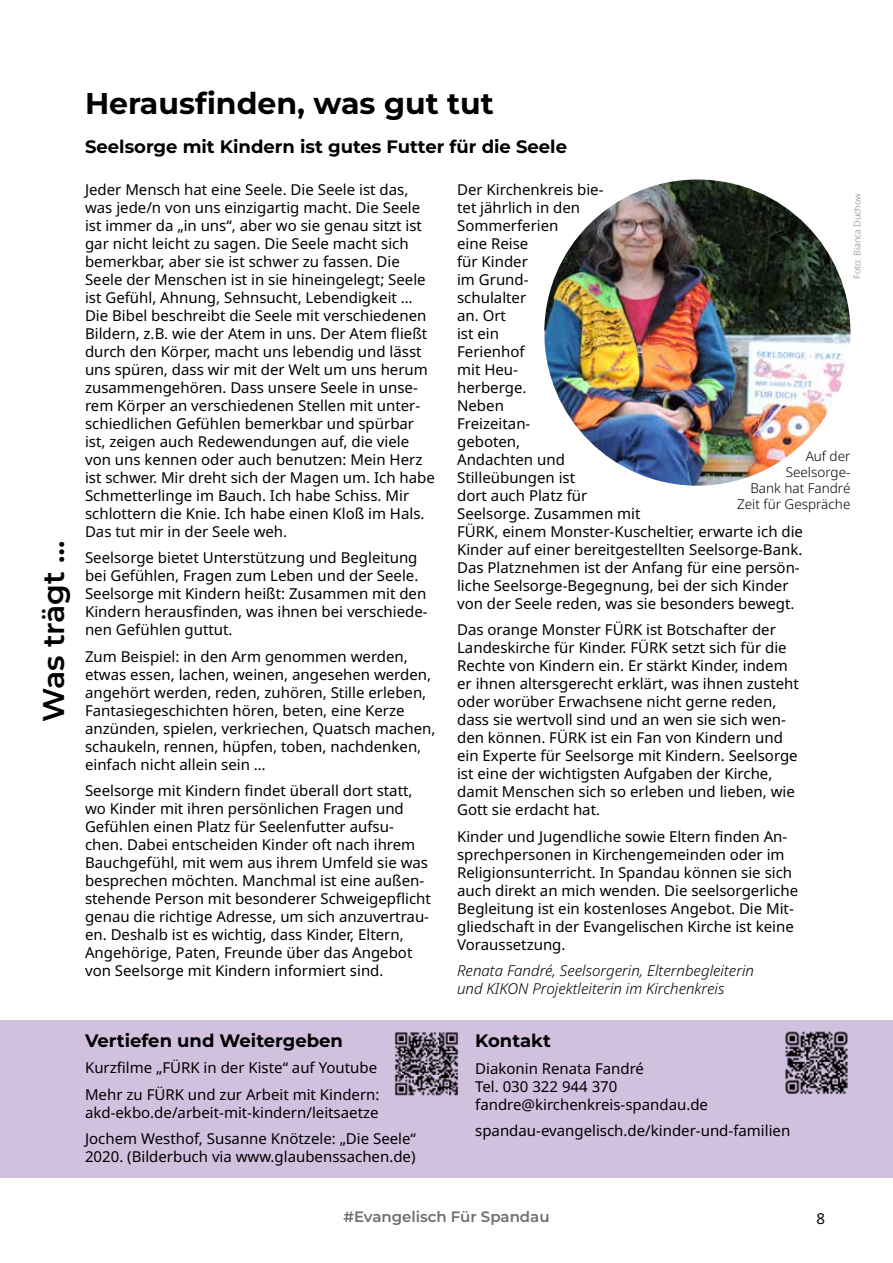
<style>
.page{position:relative;width:893px;height:1263px;background:#fff}
.page>*{position:absolute;margin:0;border:0;box-sizing:border-box;transform-origin:0 0}
.t1{font:700 30px "Montserrat";color:#000}
.t2{font:600 30px "Montserrat";color:#000}
.t3{font:700 18px "Montserrat";color:#000}
.t4{font:15px/18px "Noto Sans";color:#000}
.t5{font:italic 300 15px/18px "Noto Sans";color:#000}
.t6{font:600 15px "Montserrat";color:#6d6e71}
.t7{font:300 13.5px/16.2px "Noto Sans";color:#000;text-align:right}
.t8{font:300 9px "Noto Sans";color:#808285}
</style>
<div class="page">
<div style="left:0;top:1020px;width:893px;height:158px;background:#d1c0de"></div>
<img style="left:785px;top:1031px;width:63px;height:63px">
<img style="left:544px;top:180px;width:306px;height:306px;border-radius:153px">
<img style="left:395px;top:1032px;width:63px;height:64px">
<h1 class="t2" style="left:33px;top:722px;width:182px;rotate:-90deg">Was trägt …</h1>
<h1 class="t1" style="left:85px;top:83px;width:410px">Herausfinden, was gut tut</h1>
<p class="t3" style="left:85px;top:134px;width:483px">Seelsorge mit Kindern ist gutes Futter für die Seele</p>
<p class="t4" style="left:85px;top:180px;width:351px">Jeder Mensch hat eine Seele. Die Seele ist das, was jede/n von uns einzigartig macht. Die Seele ist immer da „in uns“, aber wo sie genau sitzt ist gar nicht leicht zu sagen. Die Seele macht sich bemerkbar, aber sie ist schwer zu fassen. Die Seele der Menschen ist in sie hineingelegt; Seele ist Gefühl, Ahnung, Sehnsucht, Lebendigkeit … Die Bibel beschreibt die Seele mit verschiedenen Bildern, z.B. wie der Atem in uns. Der Atem fließt durch den Körper, macht uns lebendig und lässt uns spüren, dass wir mit der Welt um uns herum zusammengehören. Dass unsere Seele in unse&shy;rem Körper an verschiedenen Stellen mit unter&shy;schiedlichen Gefühlen bemerkbar und spürbar ist, zeigen auch Redewendungen auf, die viele von uns kennen oder auch benutzen: Mein Herz ist schwer. Mir dreht sich der Magen um. Ich habe Schmetterlinge im Bauch. Ich habe Schiss. Mir schlottern die Knie. Ich habe einen Kloß im Hals.<br>Das tut mir in der Seele weh.</p>
<p class="t4" style="left:85px;top:549px;width:344px">Seelsorge bietet Unterstützung und Begleitung bei Gefühlen, Fragen zum Leben und der Seele.<br>Seelsorge mit Kindern heißt: Zusammen mit den Kindern herausfinden, was ihnen bei verschiede&shy;nen Gefühlen guttut.</p>
<p class="t4" style="left:85px;top:647px;width:352px">Zum Beispiel: in den Arm genommen werden, etwas essen, lachen, weinen, angesehen werden, angehört werden, reden, zuhören, Stille erleben, Fantasiegeschichten hören, beten, eine Kerze anzünden, spielen, verkriechen, Quatsch machen, schaukeln, rennen, hüpfen, toben, nachdenken, einfach nicht allein sein …</p>
<p class="t4" style="left:85px;top:782px;width:347px">Seelsorge mit Kindern findet überall dort statt, wo Kinder mit ihren persönlichen Fragen und Gefühlen einen Platz für Seelenfutter aufsu&shy;chen. Dabei entscheiden Kinder oft nach ihrem Bauchgefühl, mit wem aus ihrem Umfeld sie was besprechen möchten. Manchmal ist eine außen&shy;stehende Person mit besonderer Schweigepflicht genau die richtige Adresse, um sich anzuvertrau&shy;en. Deshalb ist es wichtig, dass Kinder, Eltern, Angehörige, Paten, Freunde über das Angebot von Seelsorge mit Kindern informiert sind.</p>
<p class="t4" style="left:457px;top:180px;width:347px">Der Kirchenkreis bie-<br>tet jährlich in den<br>Sommerferien<br>eine Reise<br>für Kinder<br>im Grund-<br>schulalter<br>an. Ort<br>ist ein<br>Ferienhof<br>mit Heu-<br>herberge.<br>Neben<br>Freizeitan-<br>geboten,<br>Andachten und<br>Stilleübungen ist<br>dort auch Platz für<br>Seelsorge. Zusammen mit<br>FÜRK, einem Monster-Kuscheltier, erwarte ich die<br>Kinder auf einer bereitgestellten Seelsorge-Bank.<br>Das Platznehmen ist der Anfang für eine persön&shy;liche Seelsorge-Begegnung, bei der sich Kinder von der Seele reden, was sie besonders bewegt.</p>
<p class="t4" style="left:457px;top:621px;width:343px">Das orange Monster FÜRK ist Botschafter der Landeskirche für Kinder. FÜRK setzt sich für die Rechte von Kindern ein. Er stärkt Kinder, indem er ihnen altersgerecht erklärt, was ihnen zusteht oder worüber Erwachsene nicht gerne reden, dass sie wertvoll sind und an wen sie sich wen&shy;den können. FÜRK ist ein Fan von Kindern und ein Experte für Seelsorge mit Kindern. Seelsorge ist eine der wichtigsten Aufgaben der Kirche, damit Menschen sich so erleben und lieben, wie Gott sie erdacht hat.</p>
<p class="t4" style="left:457px;top:827px;width:343px">Kinder und Jugendliche sowie Eltern finden An&shy;sprechpersonen in Kirchengemeinden oder im Religionsunterricht. In Spandau können sie sich auch direkt an mich wenden. Die seelsorgerliche Begleitung ist ein kostenloses Angebot. Die Mit&shy;gliedschaft in der Evangelischen Kirche ist keine Voraussetzung.</p>
<p class="t5" style="left:457px;top:962px;width:298px">Renata Fandré, Seelsorgerin, Elternbegleiterin und KIKON Projektleiterin im Kirchenkreis</p>
<p class="t8" style="left:852px;top:279px;width:87px;rotate:-90deg">Foto: Bianca Duchow</p>
<p class="t7" style="left:737px;top:448px;width:115px">Auf der<br>Seelsorge-<br>Bank hat Fandré<br>Zeit für Gespräche</p>
<p class="t3" style="left:85px;top:1028px;width:259px">Vertiefen und Weitergeben</p>
<p class="t4" style="left:85px;top:1055px;width:296px;line-height:26.5px">Kurzfilme „FÜRK in der Kiste“ auf Youtube<br>Mehr zu FÜRK und zur Arbeit mit Kindern:</p>
<p class="t4" style="left:85px;top:1099px;width:332px;line-height:26.5px">akd-ekbo.de/arbeit-mit-kindern/leitsaetze<br>Jochem Westhof, Susanne Knötzele: „Die Seele“</p>
<p class="t4" style="left:85px;top:1148px;width:332px">2020. (Bilderbuch via www.glaubenssachen.de)</p>
<p class="t3" style="left:475px;top:1029px;width:77px">Kontakt</p>
<p class="t4" style="left:475px;top:1059px;width:234px">Diakonin Renata Fandré<br>Tel. 030 322 944 370 fandre@kirchenkreis-spandau.de</p>
<p class="t4" style="left:475px;top:1122px;width:317px">spandau-evangelisch.de/kinder-und-familien</p>
<p class="t6" style="left:343px;top:1207px;width:208px">#Evangelisch Für Spandau</p>
<p class="t4" style="left:816px;top:1209px;width:10px">8</p>
</div>
